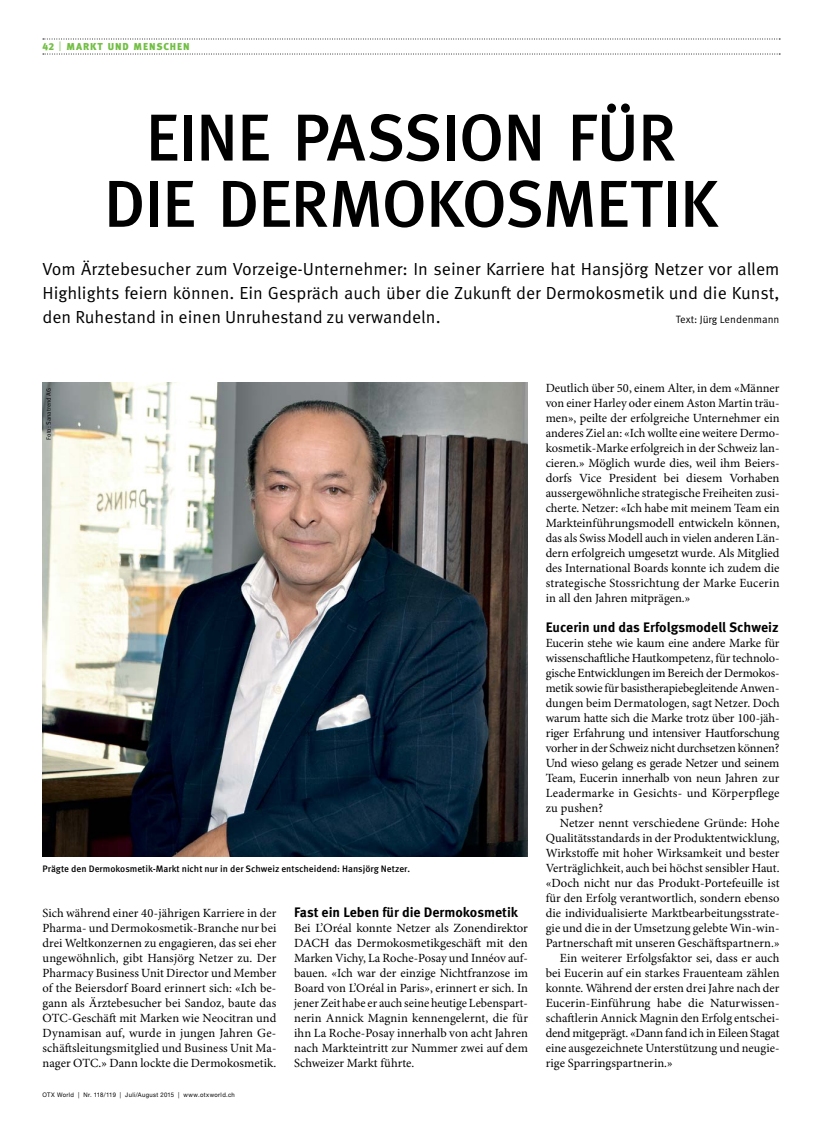
<style>
.page{position:relative;width:815px;height:1134px;background:#fff}
.page>*{position:absolute;margin:0;border:0;box-sizing:border-box;transform-origin:0 0}
.t1{font:500 66.25px/66.2px "Meta OT";letter-spacing:-.02em;color:#000;text-align:center}
.t2{font:17.5px/23.8px "Meta OT Norm";color:#000;text-align:justify}
.t3{font:700 13.75px "Meta OT";color:#000}
.t4{font:12.5px/15px "Minion Pro";letter-spacing:.005em;color:#000;text-align:justify}
.t5{font:10.62px "Meta OT Norm";color:#000}
.t6{font:900 10px "Meta OT";letter-spacing:.09em;color:#72bf44}
.t7{font:500 9.38px "Meta OT";color:#000}
.t8{font:6.25px "Helvetica Neue LT Pro";letter-spacing:.06em;color:#000;scale:.95 1}
.t9{font:6.25px "Meta OT Norm";color:#000}
.s1{font-family:"Meta OT Norm";font-weight:400}
</style>
<div class="page">
<svg style="left:69px;top:54px;width:711px;height:1px"></svg>
<svg style="left:69px;top:39px;width:711px;height:1px"></svg>
<img style="left:43px;top:383px;width:485px;height:474px">
<p class="t6" style="left:43px;top:41px;width:149px">42 <span class="s1">|</span> MARKT UND MENSCHEN</p>
<h1 class="t1" style="left:104px;top:107px;width:616px">EINE PASSION FÜR<br>DIE DERMOKOSMETIK</h1>
<p class="t2" style="left:43px;top:258px;width:739px">Vom Ärztebesucher zum Vorzeige-Unternehmer: In seiner Karriere hat Hansjörg Netzer vor allem Highlights feiern können. Ein Gespräch auch über die Zukunft der Dermokosmetik und die Kunst, den Ruhestand in einen Unruhestand zu verwandeln.</p>
<p class="t5" style="left:676px;top:313px;width:105px">Text: Jürg Lendenmann</p>
<p class="t9" style="left:45px;top:440px;width:53px;rotate:-90deg">Foto: Sanatrend AG</p>
<p class="t7" style="left:43px;top:863px;width:369px">Prägte den Dermokosmetik-Markt nicht nur in der Schweiz entscheidend: Hansjörg Netzer.</p>
<p class="t4" style="left:43px;top:906px;width:235px">Sich während einer 40-jährigen Karriere in der Pharma- und Dermokosmetik-Branche nur bei drei Weltkonzernen zu engagieren, das sei eher ungewöhnlich, gibt Hansjörg Netzer zu. Der Pharmacy Business Unit Director und Member of the Beiersdorf Board erinnert sich: «Ich be&shy;gann als Ärztebesucher bei Sandoz, baute das OTC-Geschäft mit Marken wie Neocitran und Dynamisan auf, wurde in jungen Jahren Ge&shy;schäftsleitungsmitglied und Business Unit Ma&shy;nager OTC.» Dann lockte die Dermokosmetik.</p>
<p class="t3" style="left:294px;top:904px;width:225px">Fast ein Leben für die Dermokosmetik</p>
<p class="t4" style="left:294px;top:921px;width:235px">Bei L’Oréal konnte Netzer als Zonendirektor DACH das Dermokosmetikgeschäft mit den Marken Vichy, La Roche-Posay und Innéov auf&shy;bauen. «Ich war der einzige Nichtfranzose im Board von L’Oréal in Paris», erinnert er sich. In jener Zeit habe er auch seine heutige Lebenspart&shy;nerin Annick Magnin kennengelernt, die für ihn La Roche-Posay innerhalb von acht Jahren nach Markteintritt zur Nummer zwei auf dem Schweizer Markt führte.</p>
<p class="t8" style="left:43px;top:1091px;width:204px">OTX World | Nr. 118/119 | Juli/August 2015 | www.otxworld.ch</p>
<p class="t4" style="left:546px;top:381px;width:235px">Deutlich über 50, einem Alter, in dem «Männer von einer Harley oder einem Aston Martin träu&shy;men», peilte der erfolgreiche Unternehmer ein anderes Ziel an: «Ich wollte eine weitere Dermo&shy;kosmetik-Marke erfolgreich in der Schweiz lan&shy;cieren.» Möglich wurde dies, weil ihm Beiers&shy;dorfs Vice President bei diesem Vorhaben aussergewöhnliche strategische Freiheiten zusi&shy;cherte. Netzer: «Ich habe mit meinem Team ein Markteinführungsmodell entwickeln können, das als Swiss Modell auch in vielen anderen Län&shy;dern erfolgreich umgesetzt wurde. Als Mitglied des International Boards konnte ich zudem die strategische Stossrichtung der Marke Eucerin in all den Jahren mitprägen.»</p>
<p class="t3" style="left:546px;top:619px;width:234px">Eucerin und das Erfolgsmodell Schweiz</p>
<p class="t4" style="left:546px;top:636px;width:235px">Eucerin stehe wie kaum eine andere Marke für wissenschaftliche Hautkompetenz, für technolo&shy;gische Entwicklungen im Bereich der Dermokos&shy;metik sowie für basistherapiebegleitende Anwen&shy;dungen beim Dermatologen, sagt Netzer. Doch warum hatte sich die Marke trotz über 100-jäh&shy;riger Erfahrung und intensiver Hautforschung vorher in der Schweiz nicht durchsetzen können?<br>Und wieso gelang es gerade Netzer und seinem Team, Eucerin innerhalb von neun Jahren zur Leadermarke in Gesichts- und Körperpflege zu pushen?</p>
<p class="t4" style="left:560px;top:816px;width:221px">Netzer nennt verschiedene Gründe: Hohe</p>
<p class="t4" style="left:546px;top:831px;width:235px">Qualitätsstandards in der Produktentwicklung,</p>
<p class="t4" style="left:546px;top:846px;width:235px">Wirkstoffe mit hoher Wirksamkeit und bester</p>
<p class="t4" style="left:546px;top:861px;width:235px">Verträglichkeit, auch bei höchst sensibler Haut.</p>
<p class="t4" style="left:546px;top:876px;width:235px">«Doch nicht nur das Produkt-Portefeuille ist</p>
<p class="t4" style="left:546px;top:891px;width:235px">für den Erfolg verantwortlich, sondern ebenso</p>
<p class="t4" style="left:546px;top:906px;width:235px">die individualisierte Marktbearbeitungsstrate-</p>
<p class="t4" style="left:546px;top:921px;width:235px">gie und die in der Umsetzung gelebte Win-win-</p>
<p class="t4" style="left:546px;top:936px;width:235px">Partnerschaft mit unseren Geschäftspartnern.»</p>
<p class="t4" style="left:560px;top:951px;width:221px">Ein weiterer Erfolgsfaktor sei, dass er auch</p>
<p class="t4" style="left:546px;top:966px;width:235px">bei Eucerin auf ein starkes Frauenteam zählen</p>
<p class="t4" style="left:546px;top:981px;width:235px">konnte. Während der ersten drei Jahre nach der</p>
<p class="t4" style="left:546px;top:996px;width:235px">Eucerin-Einführung habe die Naturwissen-</p>
<p class="t4" style="left:546px;top:1011px;width:235px">schaftlerin Annick Magnin den Erfolg entschei-</p>
<p class="t4" style="left:546px;top:1026px;width:235px">dend mitgeprägt. «Dann fand ich in Eileen Stagat</p>
<p class="t4" style="left:546px;top:1041px;width:235px">eine ausgezeichnete Unterstützung und neugie-</p>
<p class="t4" style="left:546px;top:1056px;width:129px">rige Sparringspartnerin.»</p>
</div>
